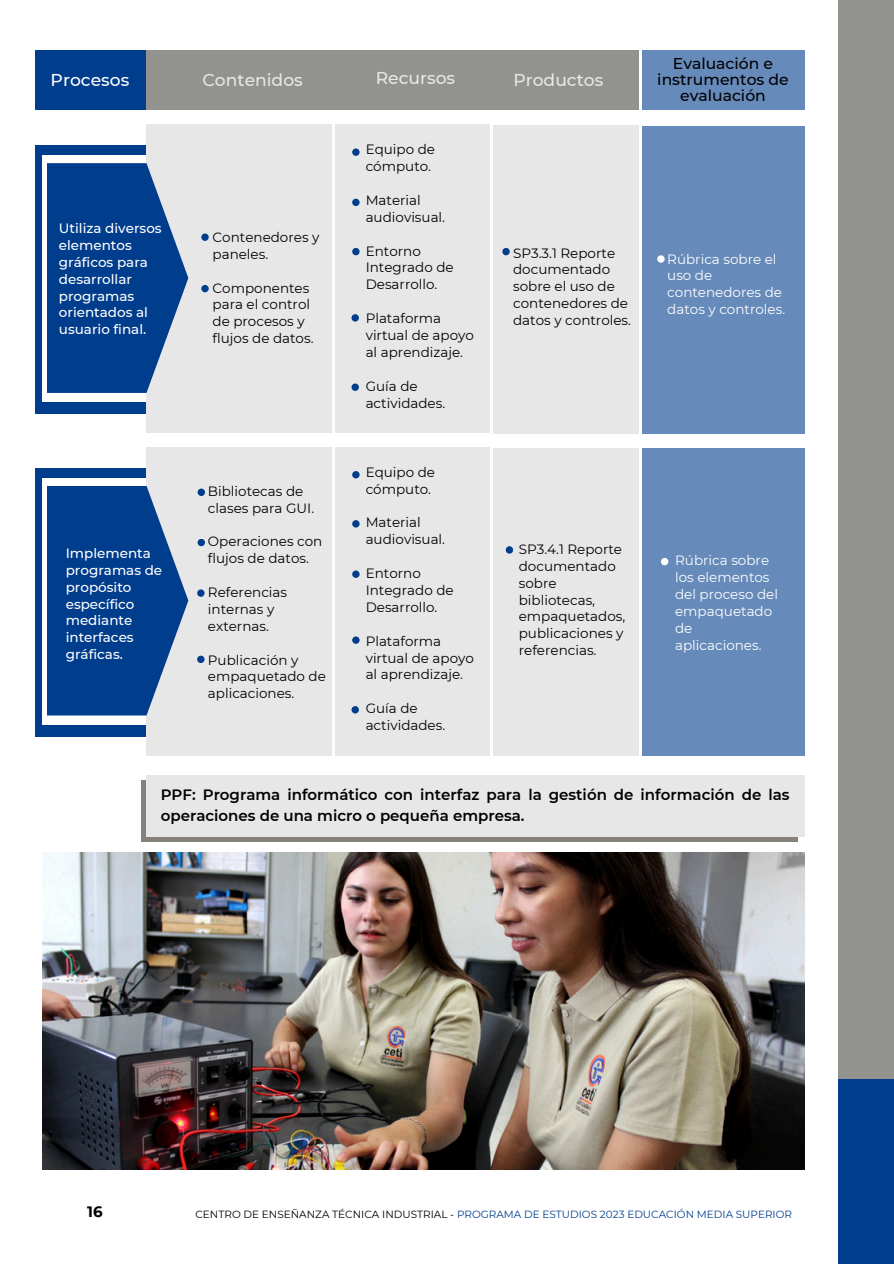
<style>
.page{position:relative;width:894px;height:1264px;background:#fff}
.page>*{position:absolute;margin:0;border:0;box-sizing:border-box;transform-origin:0 0}
.t1{font:500 17.1px "Montserrat";color:#e8e7e7}
.t2{font:500 17.1px "Montserrat";color:#fff}
.t3{font:500 15.6px/15.8px "Montserrat";color:#000;text-align:center}
.t4{font:600 15px/20.2px "Montserrat";color:#000}
.t5{font:700 15px "Montserrat";color:#000}
.t6{font:13.5px/16.8px "Montserrat";color:#000}
.t7{font:500 13.5px/16.8px "Montserrat";color:#fff}
.t8{font:13.5px/16.8px "Montserrat";color:#fff}
.t9{font:10.5px "Montserrat";color:#013d8d}
.s1{color:#000}
</style>
<div class="page">
<div style="left:838px;top:0;width:55px;height:1078px;background:#92928e"></div>
<div style="left:838px;top:1078px;width:55px;height:185px;background:#013d8d"></div>
<div style="left:36px;top:146px;width:110px;height:268px;background:#013d8d"></div>
<div style="left:42px;top:156px;width:582px;height:246px;background:#fff"></div>
<div style="left:146px;top:125px;width:185px;height:308px;background:#e8e7e7"></div>
<div style="left:335px;top:125px;width:154px;height:308px;background:#e8e7e7"></div>
<div style="left:493px;top:125px;width:145px;height:308px;background:#e8e7e7"></div>
<svg style="left:47px;top:163px;width:141px;height:230px;background:#22559a"></svg>
<div style="left:352px;top:148px;width:7px;height:8px;background:#013d8d;border-radius:50%"></div>
<div style="left:352px;top:199px;width:7px;height:7px;background:#013d8d;border-radius:50%"></div>
<div style="left:352px;top:248px;width:7px;height:7px;background:#013d8d;border-radius:50%"></div>
<div style="left:502px;top:248px;width:7px;height:7px;background:#013d8d;border-radius:50%"></div>
<div style="left:641px;top:126px;width:163px;height:307px;background:#668aba"></div>
<div style="left:657px;top:255px;width:7px;height:8px;background:#fff;border-radius:50%"></div>
<div style="left:351px;top:314px;width:8px;height:7px;background:#013d8d;border-radius:50%"></div>
<div style="left:201px;top:233px;width:8px;height:8px;background:#013d8d;border-radius:50%"></div>
<div style="left:351px;top:383px;width:8px;height:8px;background:#013d8d;border-radius:50%"></div>
<div style="left:36px;top:468px;width:110px;height:268px;background:#013d8d"></div>
<div style="left:42px;top:478px;width:582px;height:246px;background:#fff"></div>
<div style="left:146px;top:447px;width:185px;height:309px;background:#e8e7e7"></div>
<div style="left:335px;top:447px;width:154px;height:309px;background:#e8e7e7"></div>
<div style="left:493px;top:448px;width:145px;height:308px;background:#e8e7e7"></div>
<svg style="left:47px;top:486px;width:141px;height:229px;background:#22559a"></svg>
<div style="left:352px;top:471px;width:7px;height:7px;background:#013d8d;border-radius:50%"></div>
<div style="left:352px;top:520px;width:7px;height:7px;background:#013d8d;border-radius:50%"></div>
<div style="left:352px;top:570px;width:7px;height:8px;background:#013d8d;border-radius:50%"></div>
<div style="left:505px;top:546px;width:8px;height:7px;background:#013d8d;border-radius:50%"></div>
<div style="left:641px;top:449px;width:163px;height:307px;background:#668aba"></div>
<div style="left:660px;top:558px;width:8px;height:7px;background:#fff;border-radius:50%"></div>
<div style="left:352px;top:636px;width:7px;height:8px;background:#013d8d;border-radius:50%"></div>
<div style="left:197px;top:488px;width:8px;height:8px;background:#013d8d;border-radius:50%"></div>
<div style="left:197px;top:539px;width:8px;height:7px;background:#013d8d;border-radius:50%"></div>
<div style="left:197px;top:589px;width:7px;height:8px;background:#013d8d;border-radius:50%"></div>
<div style="left:351px;top:706px;width:8px;height:7px;background:#013d8d;border-radius:50%"></div>
<svg style="left:141px;top:780px;width:656px;height:61px;background:#97938d"></svg>
<div style="left:146px;top:775px;width:658px;height:61px;background:#e8e7e7"></div>
<div style="left:201px;top:285px;width:8px;height:7px;background:#013d8d;border-radius:50%"></div>
<div style="left:197px;top:655px;width:7px;height:8px;background:#013d8d;border-radius:50%"></div>
<img style="left:42px;top:852px;width:762px;height:316px">
<div style="left:36px;top:51px;width:602px;height:59px;background:#92928e"></div>
<div style="left:36px;top:51px;width:110px;height:59px;background:#013d8d"></div>
<div style="left:641px;top:51px;width:163px;height:59px;background:#668aba"></div>
<h3 class="t2" style="left:51px;top:70px;width:80px">Procesos</h3>
<h2 class="t1" style="left:202px;top:70px;width:102px">Contenidos</h2>
<p class="t1" style="left:375px;top:67px;width:81px">Recursos</p>
<p class="t1" style="left:513px;top:70px;width:91px">Productos</p>
<p class="t3" style="left:657px;top:56px;width:133px">Evaluación e instrumentos de evaluación</p>
<h1 class="t7" style="left:59px;top:220px;width:104px">Utiliza diversos elementos gráficos para desarrollar programas orientados al usuario final.</h1>
<h1 class="t6" style="left:212px;top:229px;width:108px">Contenedores y paneles.</h1>
<h3 class="t6" style="left:212px;top:279px;width:102px">Componentes para el control de procesos y flujos de datos.</h3>
<h2 class="t7" style="left:66px;top:544px;width:98px">Implementa programas de propósito específico mediante interfaces gráficas.</h2>
<h3 class="t6" style="left:208px;top:482px;width:108px">Bibliotecas de clases para GUI.</h3>
<h3 class="t6" style="left:208px;top:533px;width:116px">Operaciones con flujos de datos.</h3>
<h3 class="t6" style="left:208px;top:584px;width:81px">Referencias internas y externas.</h3>
<h3 class="t6" style="left:208px;top:651px;width:119px">Publicación y empaquetado de aplicaciones.</h3>
<h3 class="t6" style="left:365px;top:141px;width:71px">Equipo de cómputo.</h3>
<h3 class="t6" style="left:365px;top:192px;width:81px">Material audiovisual.</h3>
<h3 class="t6" style="left:365px;top:242px;width:89px">Entorno<br>Integrado de<br>Desarrollo.</h3>
<h3 class="t6" style="left:365px;top:310px;width:110px">Plataforma virtual de apoyo al aprendizaje.</h3>
<h3 class="t6" style="left:365px;top:377px;width:81px">Guía de actividades.</h3>
<h3 class="t6" style="left:365px;top:463px;width:71px">Equipo de cómputo.</h3>
<h3 class="t6" style="left:365px;top:514px;width:81px">Material audiovisual.</h3>
<h3 class="t6" style="left:365px;top:565px;width:89px">Entorno<br>Integrado de<br>Desarrollo.</h3>
<h3 class="t6" style="left:365px;top:632px;width:110px">Plataforma virtual de apoyo al aprendizaje.</h3>
<h3 class="t6" style="left:365px;top:700px;width:81px">Guía de actividades.</h3>
<h3 class="t6" style="left:513px;top:244px;width:119px">SP3.3.1 Reporte documentado sobre el uso de contenedores de datos y controles.</h3>
<h3 class="t8" style="left:667px;top:250px;width:119px">Rúbrica sobre el uso de contenedores de datos y controles.</h3>
<h3 class="t6" style="left:518px;top:540px;width:108px">SP3.4.1 Reporte documentado sobre bibliotecas, empaquetados, publicaciones y referencias.</h3>
<h4 class="t8" style="left:675px;top:552px;width:104px">Rúbrica sobre los elementos del proceso del empaquetado de aplicaciones.</h4>
<h3 class="t4" style="left:161px;top:784px;width:630px">PPF: Programa informático con interfaz para la gestión de información de las operaciones de una micro o pequeña empresa.</h3>
<h1 class="t5" style="left:87px;top:1202px;width:17px">16</h1>
<h1 class="t9" style="left:195px;top:1207px;width:598px"><span class="s1">CENTRO DE ENSEÑANZA TÉCNICA INDUSTRIAL -</span> PROGRAMA DE ESTUDIOS 2023 EDUCACIÓN MEDIA SUPERIOR</h1>
</div>
